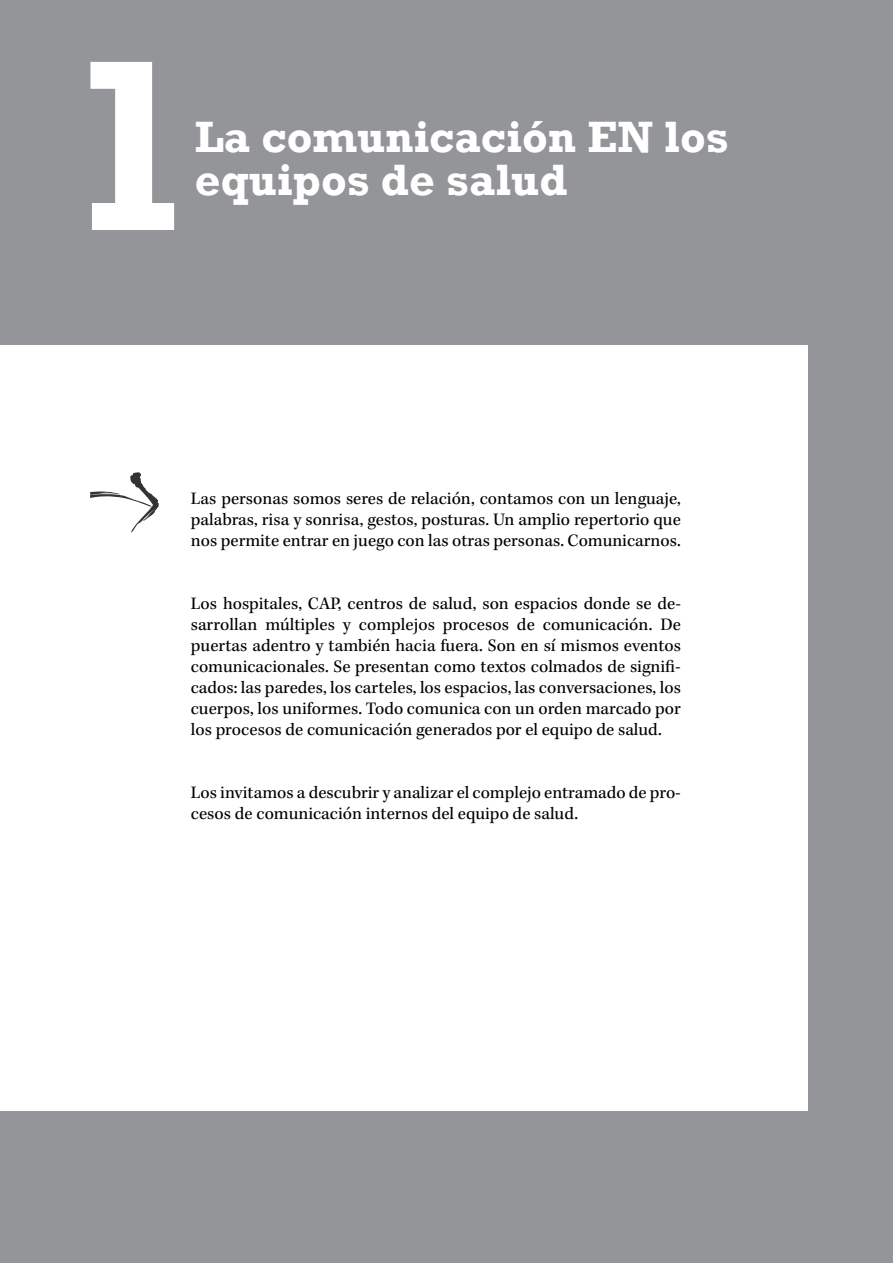
<style>
.page{position:relative;width:893px;height:1263px;background:#939598}
.page>*{position:absolute;margin:0;border:0;box-sizing:border-box;transform-origin:0 0}
.t1{font:700 247.5px "Rockwell";color:#fff}
.t2{font:700 45px/43.5px "Rockwell";color:#fff}
.t3{font:18px/21px "Kepler Std";color:#000;text-align:justify}
</style>
<div class="page">
<div style="left:0;top:345px;width:808px;height:766px;background:#fff"></div>
<svg style="left:90px;top:472px;width:69px;height:61px"></svg>
<h1 class="t1" style="left:64px;top:-3px;width:138px">1</h1>
<h2 class="t2" style="left:195px;top:117px;width:535px">La comunicación EN los equipos de salud</h2>
<p class="t3" style="left:191px;top:489px;width:492px">Las personas somos seres de relación, contamos con un lenguaje, palabras, risa y sonrisa, gestos, posturas. Un amplio repertorio que nos permite entrar en juego con las otras personas. Comunicarnos.</p>
<p class="t3" style="left:191px;top:594px;width:492px">Los hospitales, CAP, centros de salud, son espacios donde se de&shy;sarrollan múltiples y complejos procesos de comunicación. De puertas adentro y también hacia fuera. Son en sí mismos eventos comunicacionales. Se presentan como textos colmados de signifi&shy;cados: las paredes, los carteles, los espacios, las conversaciones, los cuerpos, los uniformes. Todo comunica con un orden marcado por los procesos de comunicación generados por el equipo de salud.</p>
<p class="t3" style="left:191px;top:783px;width:492px">Los invitamos a descubrir y analizar el complejo entramado de pro&shy;cesos de comunicación internos del equipo de salud.</p>
</div>
